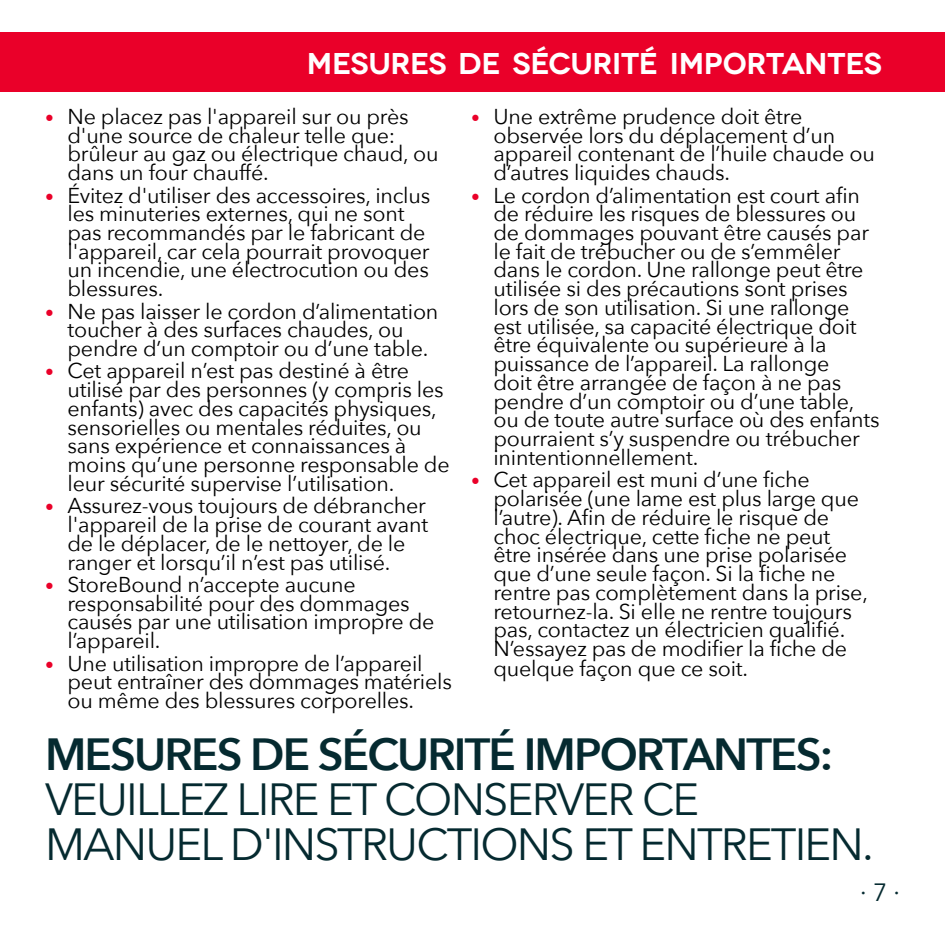
<style>
.page{position:relative;width:945px;height:945px;background:#fff}
.page>*{position:absolute;margin:0;border:0;box-sizing:border-box;transform-origin:0 0}
.t1{font:45px/45px "Avenir Next";letter-spacing:-.04em;color:#052a30}
.t2{font:600 45px "Avenir Next";letter-spacing:-.04em;color:#052a30}
.t3{font:600 30px "Novecentowide";letter-spacing:-.01em;color:#fff}
.t4{font:25px "Avenir Next";color:#052a30}
.t5{font:21.5px/18.8px "Avenir Next";letter-spacing:-.01em;color:#000}
.s1{font-size:17.5px;color:#ea0029}
</style>
<div class="page">
<div style="left:0;top:32px;width:945px;height:60px;background:#ea0029"></div>
<h2 class="t3" style="left:307px;top:45px;width:577px">MESURES DE SÉCURITÉ IMPORTANTES</h2>
<p class="t5" style="left:68px;top:106px;width:373px;text-indent:-22px"><span class="s1">•</span> Ne placez pas l'appareil sur ou près d'une source de chaleur telle que: brûleur au gaz ou électrique chaud, ou dans un four chauffé.</p>
<p class="t5" style="left:68px;top:185px;width:364px;text-indent:-22px"><span class="s1">•</span> Évitez d'utiliser des accessoires, inclus les minuteries externes, qui ne sont pas recommandés par le fabricant de l'appareil, car cela pourrait provoquer un incendie, une électrocution ou des blessures.</p>
<p class="t5" style="left:45px;top:301px;width:395px;text-align:center"><span class="s1">•</span> Ne pas laisser le cordon d’alimentation toucher à des surfaces chaudes, ou pendre d’un comptoir ou d’une table.</p>
<p class="t5" style="left:68px;top:361px;width:384px;text-indent:-22px"><span class="s1">•</span> Cet appareil n’est pas destiné à être utilisé par des personnes (y compris les enfants) avec des capacités physiques, sensorielles ou mentales réduites, ou sans expérience et connaissances à moins qu’une personne responsable de leur sécurité supervise l’utilisation.</p>
<p class="t5" style="left:68px;top:496px;width:362px;text-indent:-22px"><span class="s1">•</span> Assurez-vous toujours de débrancher l'appareil de la prise de courant avant de le déplacer, de le nettoyer, de le ranger et lorsqu’il n’est pas utilisé.</p>
<p class="t5" style="left:68px;top:574px;width:369px;text-indent:-22px"><span class="s1">•</span> StoreBound n’accepte aucune responsabilité pour des dommages causés par une utilisation impropre de l’appareil.</p>
<p class="t5" style="left:68px;top:653px;width:386px;text-indent:-22px"><span class="s1">•</span> Une utilisation impropre de l’appareil peut entraîner des dommages matériels ou même des blessures corporelles.</p>
<p class="t5" style="left:493px;top:106px;width:383px;text-indent:-22px"><span class="s1">•</span> Une extrême prudence doit être observée lors du déplacement d’un appareil contenant de l’huile chaude ou d’autres liquides chauds.</p>
<p class="t5" style="left:493px;top:185px;width:388px;text-indent:-22px"><span class="s1">•</span> Le cordon d’alimentation est court afin de réduire les risques de blessures ou de dommages pouvant être causés par le fait de trébucher ou de s’emmêler dans le cordon. Une rallonge peut être utilisée si des précautions sont prises lors de son utilisation. Si une rallonge est utilisée, sa capacité électrique doit être équivalente ou supérieure à la puissance de l’appareil. La rallonge<br>doit être arrangée de façon à ne pas pendre d’un comptoir ou d’une table, ou de toute autre surface où des enfants pourraient s’y suspendre ou trébucher inintentionnellement.</p>
<p class="t5" style="left:493px;top:470px;width:376px;text-indent:-22px"><span class="s1">•</span> Cet appareil est muni d’une fiche polarisée (une lame est plus large que l’autre). Afin de réduire le risque de choc électrique, cette fiche ne peut être insérée dans une prise polarisée que d’une seule façon. Si la fiche ne rentre pas complètement dans la prise, retournez-la. Si elle ne rentre toujours pas, contactez un électricien qualifié.<br>N’essayez pas de modifier la fiche de quelque façon que ce soit.</p>
<h1 class="t2" style="left:45px;top:716px;width:790px">MESURES DE SÉCURITÉ IMPORTANTES:</h1>
<h1 class="t1" style="left:45px;top:775px;width:830px">VEUILLEZ LIRE ET CONSERVER CE<br>MANUEL D'INSTRUCTIONS ET ENTRETIEN.</h1>
<p class="t4" style="left:860px;top:871px;width:41px">∙ 7 ∙</p>
</div>
